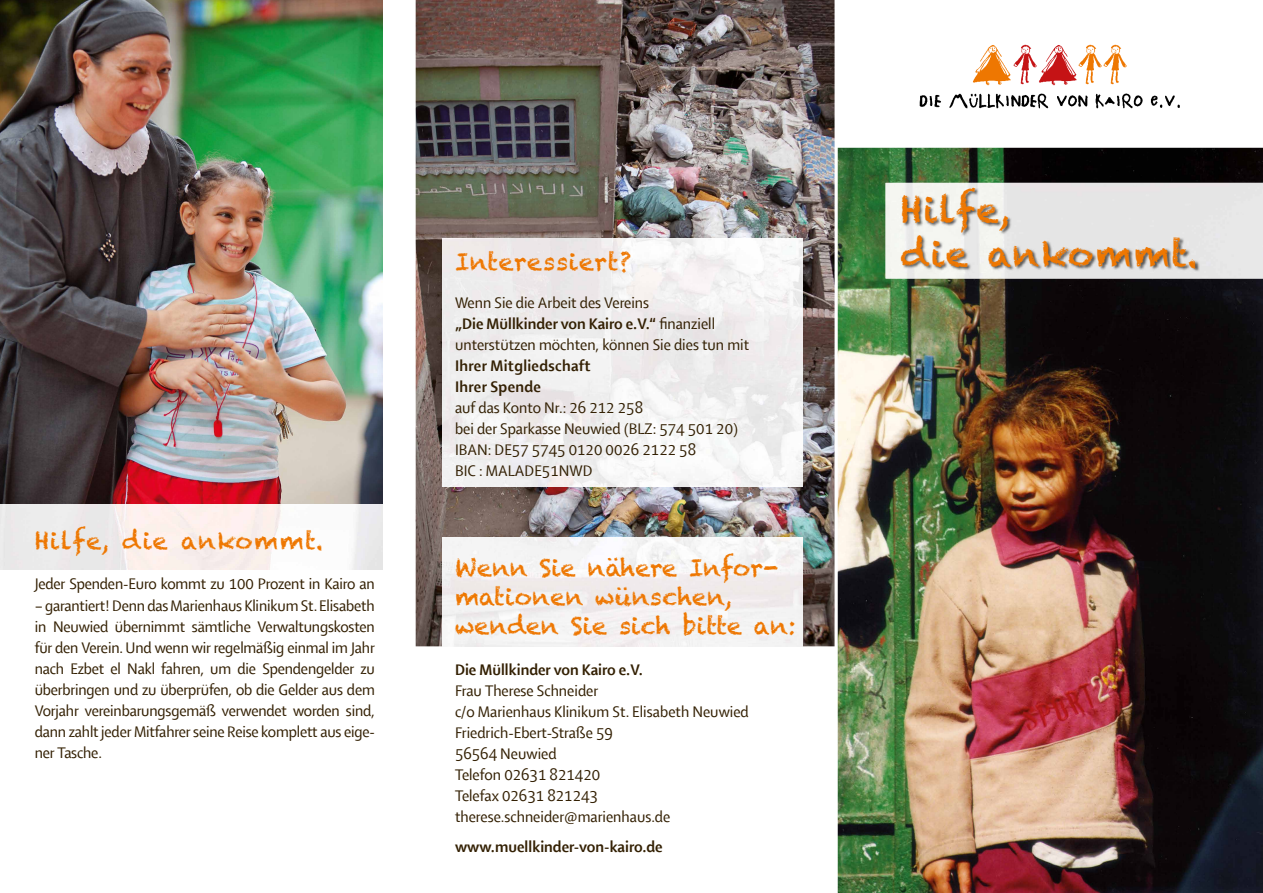
<style>
.page{position:relative;width:1263px;height:893px;background:#fff}
.page>*{position:absolute;margin:0;border:0;box-sizing:border-box;transform-origin:0 0}
.t1{font:36px/43.2px "Chalkduster";letter-spacing:.02em;color:#ee7701}
.t2{font:24px/28.8px "Chalkduster";letter-spacing:.01em;color:#ee7701}
.t3{font:24px "Chalkduster";letter-spacing:.03em;color:#ee7701}
.t4{font:16.5px/21px "Shaker R";color:#332003}
.t5{font:16.5px "Shaker RB";color:#332003}
.t6{font:16.5px/21px "Shaker RB";letter-spacing:.02em;color:#332003}
.s1{font-family:"Shaker R"}
</style>
<div class="page">
<img style="left:416px;top:0;width:418px;height:646px">
<img style="left:838px;top:148px;width:425px;height:745px">
<img style="left:919px;top:93px;width:261px;height:16px">
<img style="left:973px;top:44px;width:103px;height:42px">
<img style="left:1076px;top:44px;width:25px;height:41px">
<img style="left:1101px;top:44px;width:26px;height:41px">
<img style="left:0;top:0;width:383px;height:505px">
<img style="left:885px;top:183px;width:378px;height:96px">
<img style="left:901px;top:188px;width:299px;height:84px">
<svg style="left:0;top:505px;width:383px;height:65px"></svg>
<img style="left:442px;top:238px;width:361px;height:249px">
<img style="left:442px;top:537px;width:360px;height:109px">
<h2 class="t3" style="left:35px;top:526px;width:290px">Hilfe, die ankommt.</h2>
<p class="t4" style="left:35px;top:574px;width:342px">Jeder Spenden-Euro kommt zu 100 Prozent in Kairo an</p>
<p class="t4" style="left:35px;top:595px;width:342px;text-align:justify">– garantiert! Denn das Marienhaus Klinikum St. Elisabeth in Neuwied übernimmt sämtliche Verwaltungskosten für den Verein. Und wenn wir regelmäßig einmal im Jahr nach Ezbet el Nakl fahren, um die Spendengelder zu überbringen und zu überprüfen, ob die Gelder aus dem Vorjahr vereinbarungsgemäß verwendet worden sind, dann zahlt jeder Mitfahrer seine Reise komplett aus eige&shy;ner Tasche.</p>
<h2 class="t3" style="left:455px;top:248px;width:178px">Interessiert?</h2>
<p class="t4" style="left:455px;top:292px;width:196px">Wenn Sie die Arbeit des Vereins</p>
<p class="t5" style="left:455px;top:315px;width:262px">„Die Müllkinder von Kairo e.V.“ <span class="s1">finanziell</span></p>
<p class="t4" style="left:455px;top:334px;width:296px">unterstützen möchten, können Sie dies tun mit</p>
<p class="t6" style="left:455px;top:355px;width:137px">Ihrer Mitgliedschaft<br>Ihrer Spende</p>
<p class="t4" style="left:455px;top:397px;width:285px">auf das Konto Nr.: 26 212 258<br>bei der Sparkasse Neuwied (BLZ: 574 501 20)<br>IBAN: DE57 5745 0120 0026 2122 58<br>BIC : MALADE51NWD</p>
<h2 class="t2" style="left:455px;top:554px;width:342px">Wenn Sie nähere Infor&shy;mationen wünschen, wenden Sie sich bitte an:</h2>
<p class="t5" style="left:455px;top:660px;width:189px">Die Müllkinder von Kairo e.V.</p>
<p class="t4" style="left:455px;top:680px;width:295px">Frau Therese Schneider<br>c/o Marienhaus Klinikum St. Elisabeth Neuwied<br>Friedrich-Ebert-Straße 59<br>56564 Neuwied<br>Telefon 02631 821420<br>Telefax 02631 821243 therese.schneider@marienhaus.de</p>
<p class="t5" style="left:455px;top:837px;width:209px">www.muellkinder-von-kairo.de</p>
<h1 class="t1" style="left:900px;top:188px;width:299px">Hilfe,<br>die ankommt.</h1>
</div>
